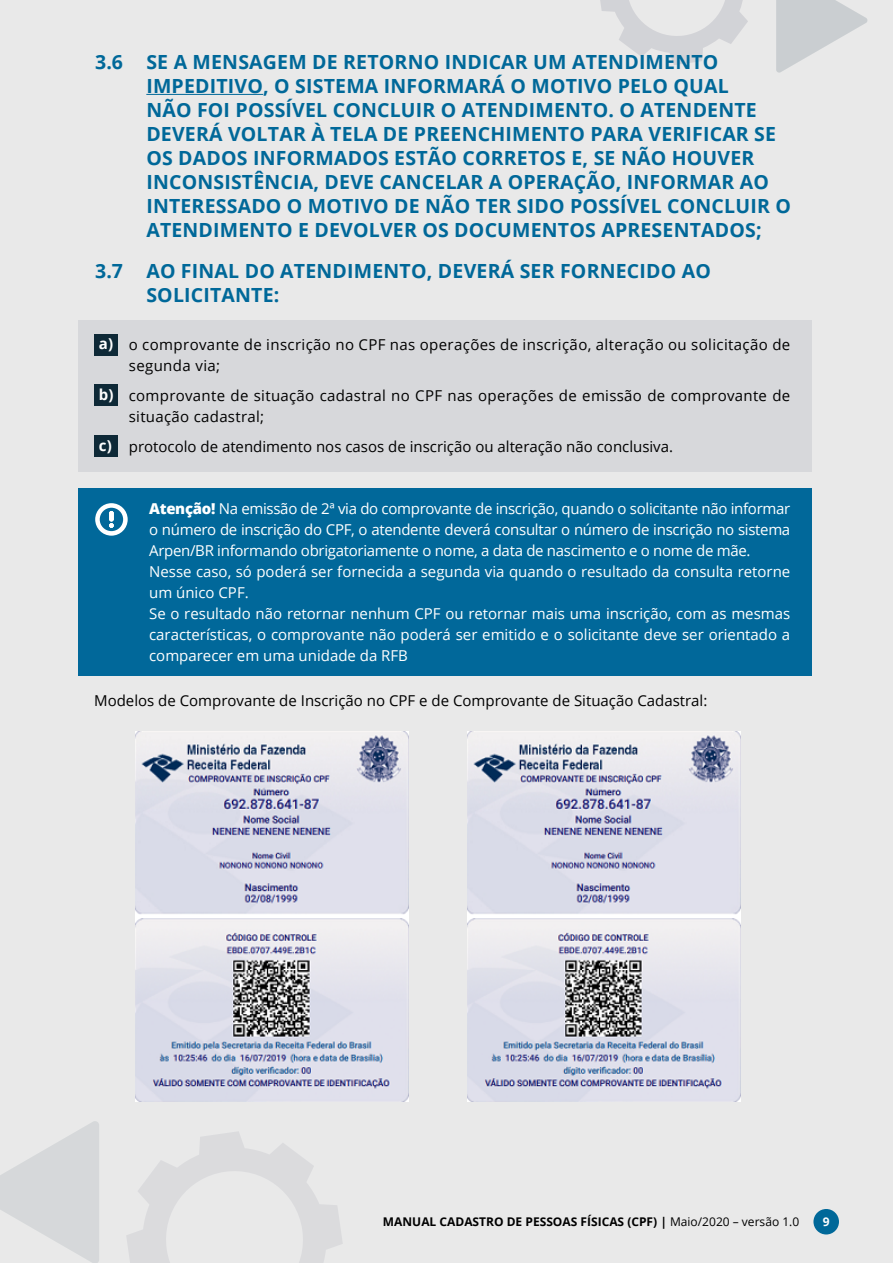
<style>
.page{position:relative;width:893px;height:1263px;background:#e9e9e9}
.page>*{position:absolute;margin:0;border:0;box-sizing:border-box;transform-origin:0 0}
.t1{font:700 19.5px/24px "Open Sans";letter-spacing:.01em;color:#006899}
.t2{font:15px/21px "Open Sans";color:#fff}
.t3{font:15px/21px "Open Sans";letter-spacing:.02em;color:#000}
.t4{font:15px "Open Sans";color:#000}
.t5{font:700 15px "Open Sans";color:#fff}
.t6{font:700 12px "Open Sans";color:#000}
.t7{font:700 12px "Open Sans";color:#fff}
.s1{font-weight:800}
.s2{font-weight:400}
</style>
<div class="page">
<div style="left:813px;top:1209px;width:26px;height:25px;background:#006899;border-radius:50%"></div>
<svg style="left:600px;top:0;width:148px;height:65px"></svg>
<svg style="left:776px;top:0;width:92px;height:73px"></svg>
<svg style="left:127px;top:1132px;width:216px;height:131px"></svg>
<svg style="left:0;top:1121px;width:99px;height:142px"></svg>
<div style="left:79px;top:489px;width:733px;height:187px;background:#01689a"></div>
<svg style="left:95px;top:503px;width:33px;height:33px"></svg>
<hr style="left:146px;top:94px;width:117px;height:1px;background:#006899">
<div style="left:79px;top:321px;width:733px;height:151px;background:#d7d8db"></div>
<div style="left:94px;top:334px;width:23px;height:22px;background:#0e2937"></div>
<div style="left:94px;top:384px;width:23px;height:21px;background:#0e2937"></div>
<div style="left:94px;top:435px;width:23px;height:22px;background:#0e2937"></div>
<img style="left:135px;top:731px;width:274px;height:371px">
<img style="left:467px;top:731px;width:273px;height:371px">
<h1 class="t1" style="left:95px;top:49px;width:29px">3.6</h1>
<h1 class="t1" style="left:95px;top:259px;width:29px">3.7</h1>
<p class="t1" style="left:146px;top:49px;width:646px">SE A MENSAGEM DE RETORNO INDICAR UM ATENDIMENTO IMPEDITIVO, O SISTEMA INFORMARÁ O MOTIVO PELO QUAL<br>NÃO FOI POSSÍVEL CONCLUIR O ATENDIMENTO. O ATENDENTE DEVERÁ VOLTAR À TELA DE PREENCHIMENTO PARA VERIFICAR SE OS DADOS INFORMADOS ESTÃO CORRETOS E, SE NÃO HOUVER INCONSISTÊNCIA, DEVE CANCELAR A OPERAÇÃO, INFORMAR AO INTERESSADO O MOTIVO DE NÃO TER SIDO POSSÍVEL CONCLUIR O ATENDIMENTO E DEVOLVER OS DOCUMENTOS APRESENTADOS;</p>
<h1 class="t1" style="left:146px;top:259px;width:566px">AO FINAL DO ATENDIMENTO, DEVERÁ SER FORNECIDO AO<br>SOLICITANTE:</h1>
<p class="t5" style="left:99px;top:333px;width:16px">a)</p>
<p class="t5" style="left:99px;top:383px;width:16px">b)</p>
<p class="t5" style="left:99px;top:435px;width:14px">c)</p>
<p class="t3" style="left:129px;top:334px;width:663px">o comprovante de inscrição no CPF nas operações de inscrição, alteração ou solicitação de segunda via;</p>
<p class="t3" style="left:129px;top:384px;width:663px">comprovante de situação cadastral no CPF nas operações de emissão de comprovante de situação cadastral;</p>
<p class="t4" style="left:129px;top:436px;width:546px">protocolo de atendimento nos casos de inscrição ou alteração não conclusiva.</p>
<p class="t2" style="left:149px;top:497px;width:643px"><span class="s1">Atenção!</span> Na emissão de 2ª via do comprovante de inscrição, quando o solicitante não informar o número de inscrição do CPF, o atendente deverá consultar o número de inscrição no sistema Arpen/BR informando obrigatoriamente o nome, a data de nascimento e o nome de mãe.<br>Nesse caso, só poderá ser fornecida a segunda via quando o resultado da consulta retorne um único CPF.<br>Se o resultado não retornar nenhum CPF ou retornar mais uma inscrição, com as mesmas características, o comprovante não poderá ser emitido e o solicitante deve ser orientado a comparecer em uma unidade da RFB</p>
<p class="t4" style="left:94px;top:691px;width:615px">Modelos de Comprovante de Inscrição no CPF e de Comprovante de Situação Cadastral:</p>
<p class="t6" style="left:383px;top:1213px;width:418px">MANUAL CADASTRO DE PESSOAS FÍSICAS (CPF) | <span class="s2">Maio/2020 – versão 1.0</span></p>
<p class="t7" style="left:823px;top:1213px;width:8px">9</p>
</div>
